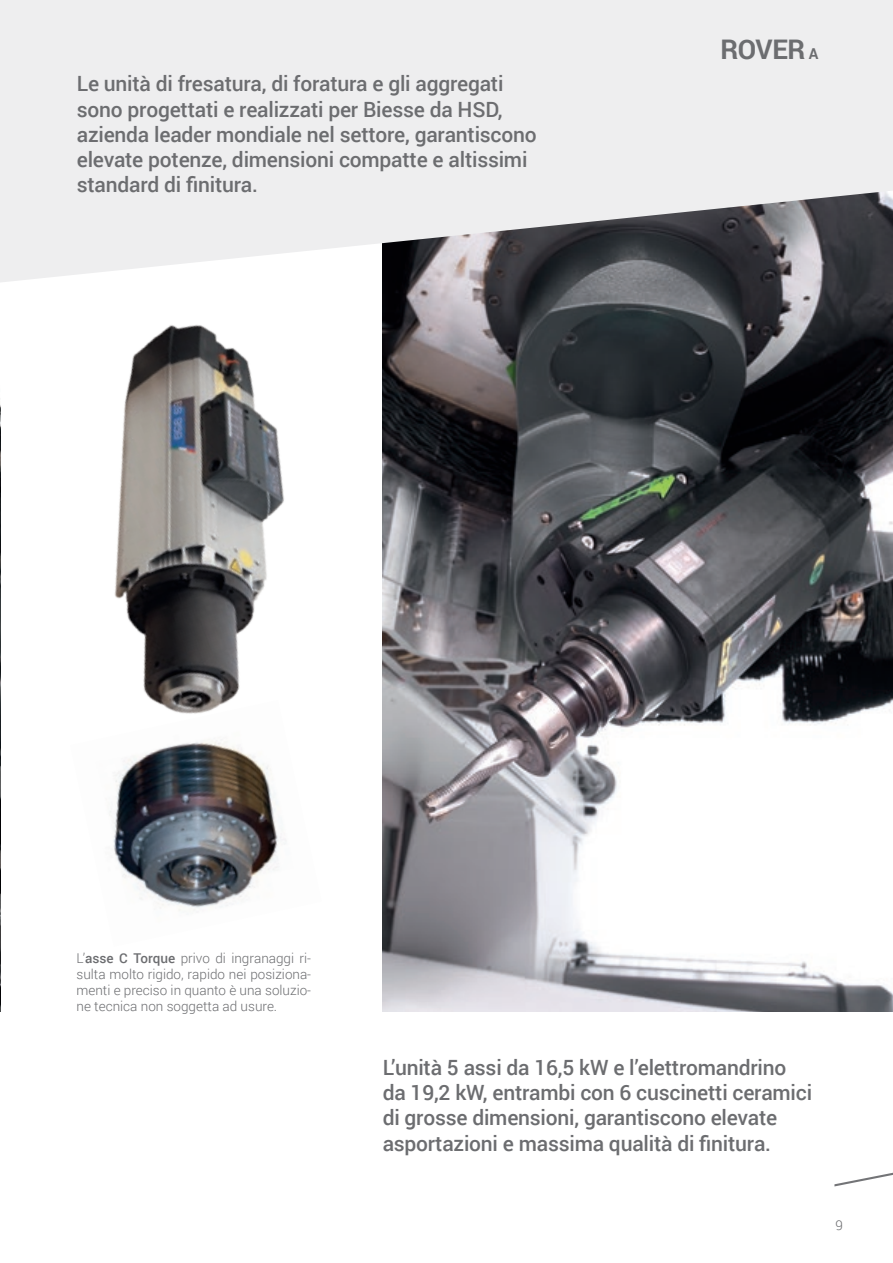
<style>
.page{position:relative;width:893px;height:1263px;background:#fff}
.page>*{position:absolute;margin:0;border:0;box-sizing:border-box;transform-origin:0 0}
.t1{font:700 27px "Roboto";letter-spacing:-.015em;color:#6c6d70}
.t2{font:500 21px/25.2px "Roboto";letter-spacing:-.01em;color:#6c6d70}
.t3{font:300 13.5px/16.2px "Roboto";color:#6c6d70;text-align:justify}
.s1{font-size:15px}
.s2{font-weight:500}
</style>
<div class="page">
<svg style="left:834px;top:1172px;width:59px;height:14px"></svg>
<img style="left:109px;top:758px;width:177px;height:153px">
<img style="left:114px;top:282px;width:269px;height:476px">
<img style="left:383px;top:282px;width:510px;height:729px">
<img style="left:0;top:405px;width:1px;height:606px">
<svg style="left:0;top:0;width:893px;height:282px;background:#d9d9db"></svg>
<p class="t2" style="left:77px;top:71px;width:428px">Le unità di fresatura, di foratura e gli aggregati</p>
<p class="t2" style="left:77px;top:96px;width:461px">sono progettati e realizzati per Biesse da HSD, azienda leader mondiale nel settore, garantiscono elevate potenze, dimensioni compatte e altissimi standard di finitura.</p>
<p class="t1" style="left:721px;top:30px;width:99px">ROVER <span class="s1">A</span></p>
<p class="t3" style="left:77px;top:949px;width:236px">L’<span class="s2">asse C Torque</span> privo di ingranaggi ri&shy;sulta molto rigido, rapido nei posiziona&shy;menti e preciso in quanto è una soluzio&shy;ne tecnica non soggetta ad usure.</p>
<p class="t2" style="left:383px;top:1054px;width:431px">L’unità 5 assi da 16,5 kW e l’elettromandrino da 19,2 kW, entrambi con 6 cuscinetti ceramici di grosse dimensioni, garantiscono elevate asportazioni e massima qualità di finitura.</p>
<p class="t3" style="left:836px;top:1216px;width:9px">9</p>
</div>
